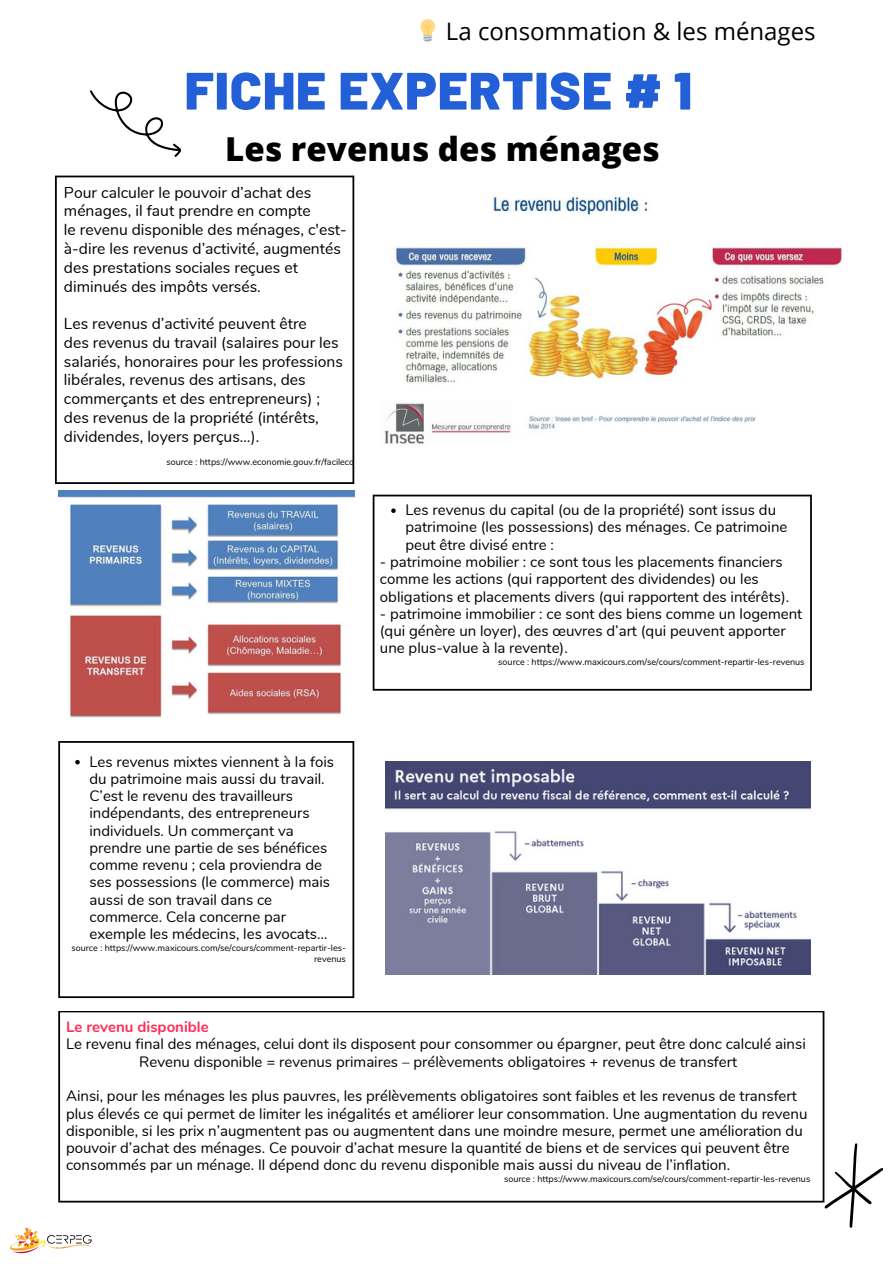
<style>
.page{position:relative;width:894px;height:1264px;background:#fff}
.page>*{position:absolute;margin:0;border:0;box-sizing:border-box;transform-origin:0 0}
.t1{font:900 52.5px "Barlow";letter-spacing:.02em;color:#2360d8}
.t2{font:800 33px "Open Sans";color:#000}
.t3{font:24px "Open Sans";color:#000}
.t4{font:15.75px/18.8px "Nunito";color:#000}
.t5{font:15px/17.2px "Nunito";color:#000}
.t6{font:700 15px "Nunito";color:#ff2e55}
.t7{font:9px/10.5px "Nunito";color:#000;text-align:right}
</style>
<div class="page">
<svg style="left:824px;top:1143px;width:58px;height:84px"></svg>
<svg style="left:90px;top:90px;width:91px;height:67px"></svg>
<svg style="left:58px;top:1011px;width:766px;height:191px"></svg>
<svg style="left:55px;top:176px;width:299px;height:308px"></svg>
<svg style="left:372px;top:494px;width:439px;height:196px"></svg>
<svg style="left:391px;top:508px;width:4px;height:5px"></svg>
<svg style="left:58px;top:741px;width:296px;height:257px"></svg>
<img style="left:58px;top:490px;width:296px;height:228px">
<img style="left:384px;top:193px;width:458px;height:251px">
<img style="left:385px;top:761px;width:424px;height:213px">
<svg style="left:75px;top:760px;width:5px;height:4px"></svg>
<img style="left:10px;top:1228px;width:82px;height:26px">
<p class="t3" style="left:446px;top:14px;width:371px">La consommation &amp; les ménages</p>
<p class="t1" style="left:185px;top:57px;width:508px">FICHE EXPERTISE # 1</p>
<p class="t2" style="left:225px;top:126px;width:436px">Les revenus des ménages</p>
<p class="t4" style="left:64px;top:183px;width:249px">Pour calculer le pouvoir d’achat des ménages, il faut prendre en compte</p>
<p class="t4" style="left:64px;top:221px;width:284px">le revenu disponible des ménages, c'est&shy;à-dire les revenus d’activité, augmentés des prestations sociales reçues et diminués des impôts versés.</p>
<p class="t4" style="left:64px;top:314px;width:244px">Les revenus d’activité peuvent être</p>
<p class="t4" style="left:64px;top:333px;width:280px">des revenus du travail (salaires pour les salariés, honoraires pour les professions libérales, revenus des artisans, des commerçants et des entrepreneurs) ;</p>
<p class="t4" style="left:64px;top:408px;width:256px">des revenus de la propriété (intérêts, dividendes, loyers perçus…).</p>
<p class="t7" style="left:166px;top:456px;width:189px">source : https://www.economie.gouv.fr/facileco</p>
<p class="t5" style="left:405px;top:501px;width:383px">Les revenus du capital (ou de la propriété) sont issus du patrimoine (les possessions) des ménages. Ce patrimoine peut être divisé entre :</p>
<p class="t5" style="left:380px;top:553px;width:411px">- patrimoine mobilier : ce sont tous les placements financiers comme les actions (qui rapportent des dividendes) ou les obligations et placements divers (qui rapportent des intérêts).</p>
<p class="t5" style="left:380px;top:605px;width:424px">- patrimoine immobilier : ce sont des biens comme un logement (qui génère un loyer), des œuvres d’art (qui peuvent apporter une plus-value à la revente).</p>
<p class="t7" style="left:498px;top:657px;width:308px">source : https://www.maxicours.com/se/cours/comment-repartir-les-revenus</p>
<p class="t5" style="left:89px;top:753px;width:246px">Les revenus mixtes viennent à la fois du patrimoine mais aussi du travail.<br>C’est le revenu des travailleurs indépendants, des entrepreneurs individuels. Un commerçant va prendre une partie de ses bénéfices comme revenu ; cela proviendra de ses possessions (le commerce) mais aussi de son travail dans ce commerce. Cela concerne par exemple les médecins, les avocats…</p>
<p class="t7" style="left:71px;top:943px;width:276px">source : https://www.maxicours.com/se/cours/comment-repartir-les&shy;revenus</p>
<p class="t6" style="left:66px;top:1017px;width:144px">Le revenu disponible</p>
<p class="t5" style="left:66px;top:1035px;width:741px">Le revenu final des ménages, celui dont ils disposent pour consommer ou épargner, peut être donc calculé ainsi</p>
<p class="t5" style="left:139px;top:1053px;width:599px">Revenu disponible = revenus primaires – prélèvements obligatoires + revenus de transfert</p>
<p class="t5" style="left:66px;top:1087px;width:742px">Ainsi, pour les ménages les plus pauvres, les prélèvements obligatoires sont faibles et les revenus de transfert plus élevés ce qui permet de limiter les inégalités et améliorer leur consommation. Une augmentation du revenu disponible, si les prix n’augmentent pas ou augmentent dans une moindre mesure, permet une amélioration du pouvoir d’achat des ménages. Ce pouvoir d’achat mesure la quantité de biens et de services qui peuvent être consommés par un ménage. Il dépend donc du revenu disponible mais aussi du niveau de l’inflation.</p>
<p class="t7" style="left:504px;top:1173px;width:308px">source : https://www.maxicours.com/se/cours/comment-repartir-les-revenus</p>
</div>
